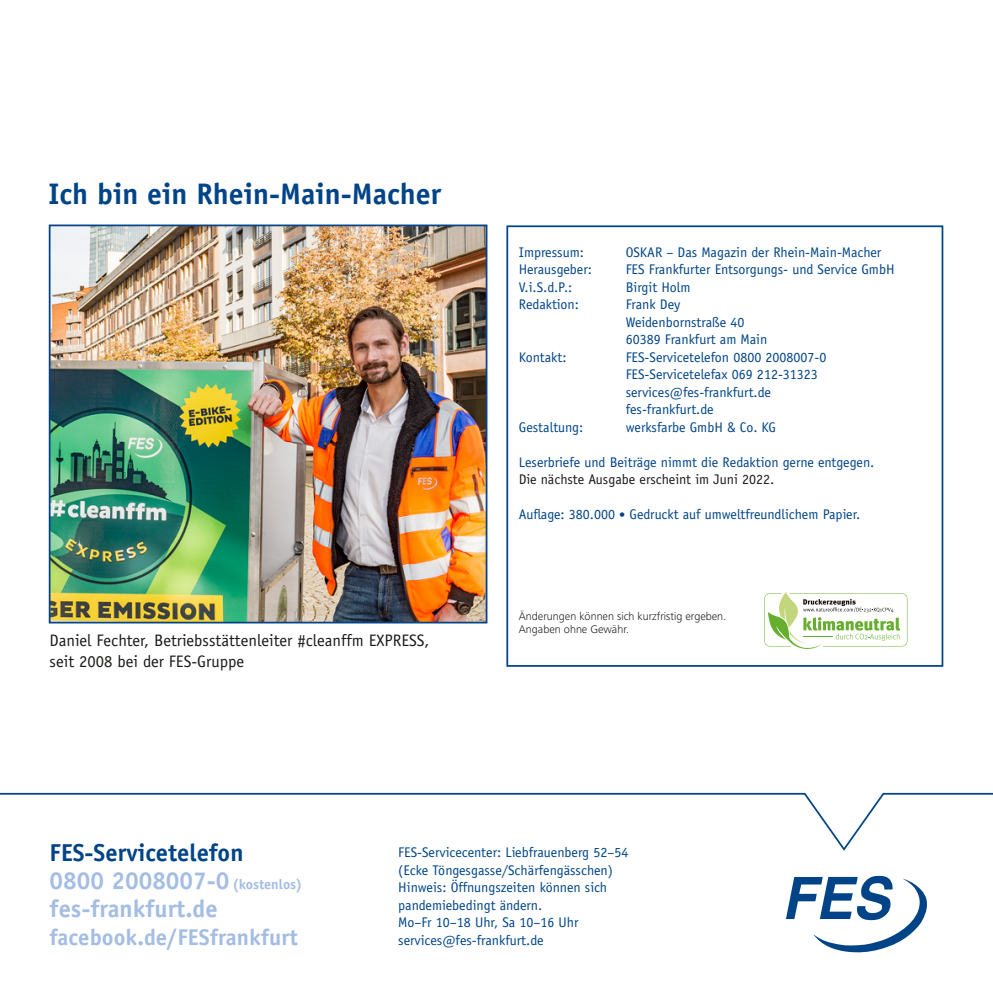
<style>
.page{position:relative;width:993px;height:993px;background:#fff}
.page>*{position:absolute;margin:0;border:0;box-sizing:border-box;transform-origin:0 0}
.t1{font:700 29.75px "Officina Sans Std";color:#004487}
.t2{font:700 24.5px/28px "Officina Sans Std";color:#a4bde3}
.t3{font:700 22.75px "Officina Sans Std";color:#a4bde3}
.t4{font:16.62px/21px "Officina Sans Std";color:#1a1a18}
.t5{font:14px/17.5px "Officina Sans Std";color:#004487}
.t6{font:14px "Officina Sans Std";color:#1a1a18}
.t7{font:300 11.38px/13.7px "Frutiger Next LT";color:#1a1a18}
.s1{font-size:12.25px}
.s2{color:#004487}
.s3{font-size:14px}
</style>
<div class="page">
<svg style="left:0;top:792px;width:992px;height:59px"></svg>
<svg style="left:786px;top:875px;width:140px;height:77px"></svg>
<div style="left:506px;top:225px;width:437px;height:441px;border:2px solid #004487"></div>
<svg style="left:764px;top:592px;width:143px;height:56px"></svg>
<img style="left:52px;top:227px;width:432px;height:393px">
<div style="left:49px;top:224px;width:438px;height:399px;border:2px solid #004487"></div>
<h1 class="t1" style="left:49px;top:176px;width:394px">Ich bin ein Rhein-Main-Macher</h1>
<p class="t4" style="left:50px;top:629px;width:381px">Daniel Fechter, Betriebsstättenleiter #cleanffm EXPRESS, seit 2008 bei der FES-Gruppe</p>
<p class="t5" style="left:518px;top:243px;width:67px">Impressum:</p>
<p class="t5" style="left:625px;top:243px;width:257px">OSKAR – Das Magazin der Rhein-Main-Macher</p>
<p class="t5" style="left:518px;top:260px;width:75px">Herausgeber:</p>
<p class="t5" style="left:625px;top:260px;width:270px">FES Frankfurter Entsorgungs- und Service GmbH</p>
<p class="t5" style="left:518px;top:278px;width:55px">V.i.S.d.P.:</p>
<p class="t5" style="left:625px;top:278px;width:66px">Birgit Holm</p>
<p class="t5" style="left:518px;top:295px;width:62px">Redaktion:</p>
<p class="t5" style="left:625px;top:295px;width:143px">Frank Dey<br>Weidenbornstraße 40<br>60389 Frankfurt am Main</p>
<p class="t5" style="left:518px;top:348px;width:49px">Kontakt:</p>
<p class="t5" style="left:625px;top:348px;width:202px">FES-Servicetelefon 0800 2008007-0<br>FES-Servicetelefax 069 212-31323 services@fes-frankfurt.de fes-frankfurt.de</p>
<p class="t5" style="left:518px;top:418px;width:66px">Gestaltung:</p>
<p class="t5" style="left:625px;top:418px;width:152px">werksfarbe GmbH &amp; Co. KG</p>
<p class="t5" style="left:518px;top:453px;width:357px">Leserbriefe und Beiträge nimmt die Redaktion gerne entgegen.</p>
<p class="t6" style="left:518px;top:471px;width:257px">Die nächste Ausgabe erscheint im Juni 2022.</p>
<p class="t5" style="left:518px;top:505px;width:343px">Auflage: 380.000 <span class="s1">•</span> Gedruckt auf umweltfreundlichem Papier.</p>
<p class="t7" style="left:518px;top:609px;width:209px">Änderungen können sich kurzfristig ergeben.<br>Angaben ohne Gewähr.</p>
<h2 class="t2" style="left:50px;top:838px;width:254px"><span class="s2">FES-Servicetelefon<br></span>0800 2008007-0 <span class="s3">(kostenlos) </span>fes-frankfurt.de</h2>
<h3 class="t3" style="left:50px;top:922px;width:250px">facebook.de/FESfrankfurt</h3>
<p class="t5" style="left:398px;top:843px;width:232px">FES-Servicecenter: Liebfrauenberg 52–54 (Ecke Töngesgasse/Schärfengässchen)<br>Hinweis: Öffnungszeiten können sich pandemiebedingt ändern.<br>Mo–Fr 10–18 Uhr, Sa 10–16 Uhr services@fes-frankfurt.de</p>
</div>
